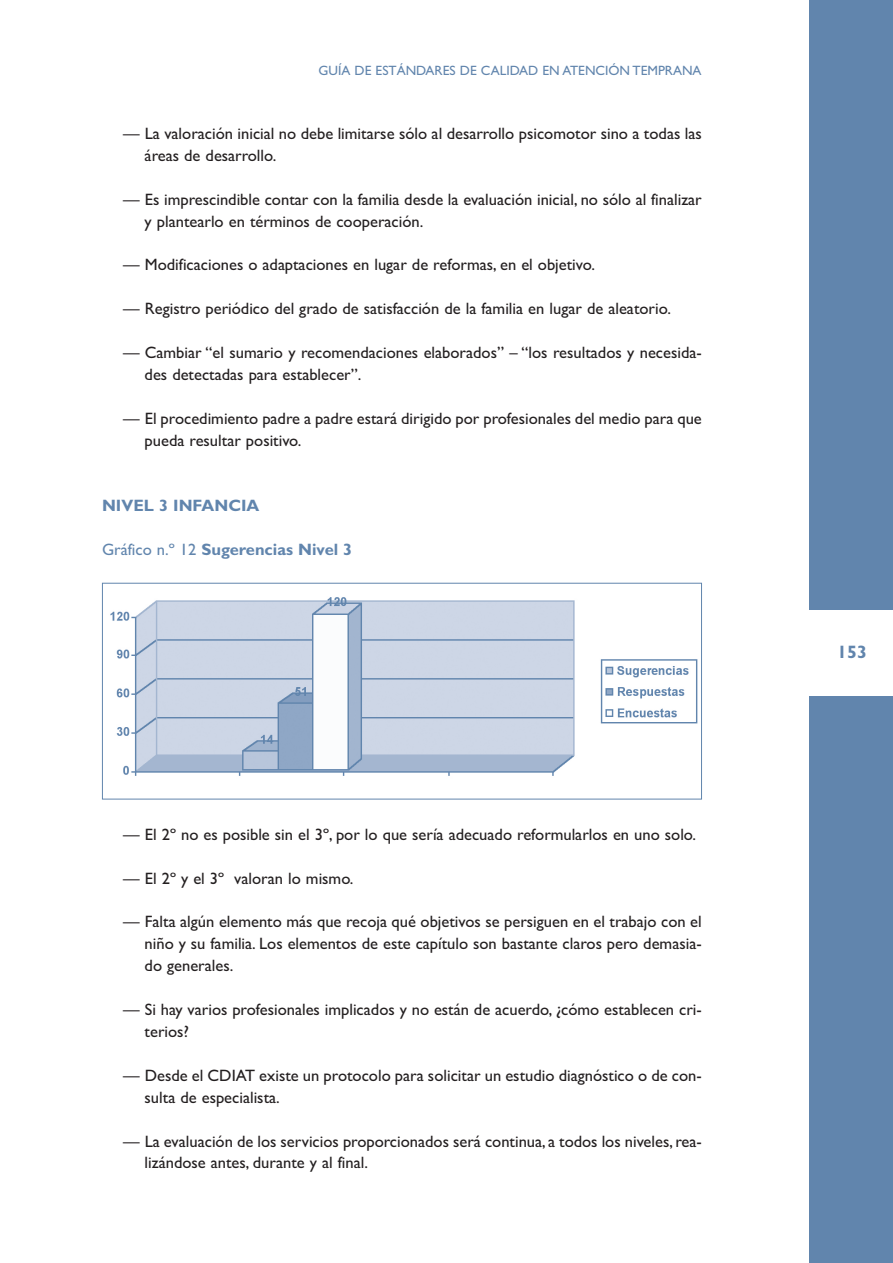
<style>
.page{position:relative;width:893px;height:1263px;background:#fff}
.page>*{position:absolute;margin:0;border:0;box-sizing:border-box;transform-origin:0 0}
.t1{font:700 18px "Gill Sans";color:#6185ad}
.t2{font:16.5px/21.9px "Gill Sans";color:#231f20}
.t3{font:700 16.5px "Gill Sans";color:#6185ad}
.t4{font:13.5px "Gill Sans";color:#6185ad}
.s1{font-weight:400}
</style>
<div class="page">
<div style="left:810px;top:0;width:83px;height:1263px;background:#6185ad"></div>
<div style="left:809px;top:610px;width:84px;height:85px;background:#fff"></div>
<img style="left:110px;top:597px;width:588px;height:179px">
<div style="left:102px;top:583px;width:600px;height:216px;border:1px solid #6185ad"></div>
<p class="t4" style="left:319px;top:65px;width:385px">GUÍA DE ESTÁNDARES DE CALIDAD EN ATENCIÓN TEMPRANA</p>
<p class="t2" style="left:145px;top:124px;width:559px;text-indent:-21px">— La valoración inicial no debe limitarse sólo al desarrollo psicomotor sino a todas las áreas de desarrollo.</p>
<p class="t2" style="left:145px;top:190px;width:559px;text-indent:-21px">— Es imprescindible contar con la familia desde la evaluación inicial, no sólo al finalizar y plantearlo en términos de cooperación.</p>
<p class="t2" style="left:123px;top:256px;width:473px">— Modificaciones o adaptaciones en lugar de reformas, en el objetivo.</p>
<p class="t2" style="left:123px;top:299px;width:549px">— Registro periódico del grado de satisfacción de la familia en lugar de aleatorio.</p>
<p class="t2" style="left:145px;top:343px;width:559px;text-indent:-21px">— Cambiar “el sumario y recomendaciones elaborados” – “los resultados y necesida&shy;des detectadas para establecer”.</p>
<p class="t2" style="left:145px;top:409px;width:559px;text-indent:-21px">— El procedimiento padre a padre estará dirigido por profesionales del medio para que pueda resultar positivo.</p>
<p class="t3" style="left:102px;top:500px;width:159px">NIVEL 3 INFANCIA</p>
<p class="t3" style="left:102px;top:544px;width:252px"><span class="s1">Gráfico n.º 12</span> Sugerencias Nivel 3</p>
<p class="t2" style="left:123px;top:825px;width:574px">— El 2º no es posible sin el 3º, por lo que sería adecuado reformularlos en uno solo.</p>
<p class="t2" style="left:123px;top:869px;width:232px">— El 2º y el 3º valoran lo mismo.</p>
<p class="t2" style="left:145px;top:913px;width:559px;text-align:justify;text-indent:-21px">— Falta algún elemento más que recoja qué objetivos se persiguen en el trabajo con el niño y su familia. Los elementos de este capítulo son bastante claros pero demasia&shy;do generales.</p>
<p class="t2" style="left:145px;top:1000px;width:559px;text-indent:-21px">— Si hay varios profesionales implicados y no están de acuerdo, ¿cómo establecen cri&shy;terios?</p>
<p class="t2" style="left:145px;top:1066px;width:559px;text-indent:-21px">— Desde el CDIAT existe un protocolo para solicitar un estudio diagnóstico o de con&shy;sulta de especialista.</p>
<p class="t2" style="left:145px;top:1132px;width:559px;text-indent:-21px">— La evaluación de los servicios proporcionados será continua, a todos los niveles, rea&shy;lizándose antes, durante y al final.</p>
<p class="t1" style="left:837px;top:645px;width:31px">153</p>
</div>
